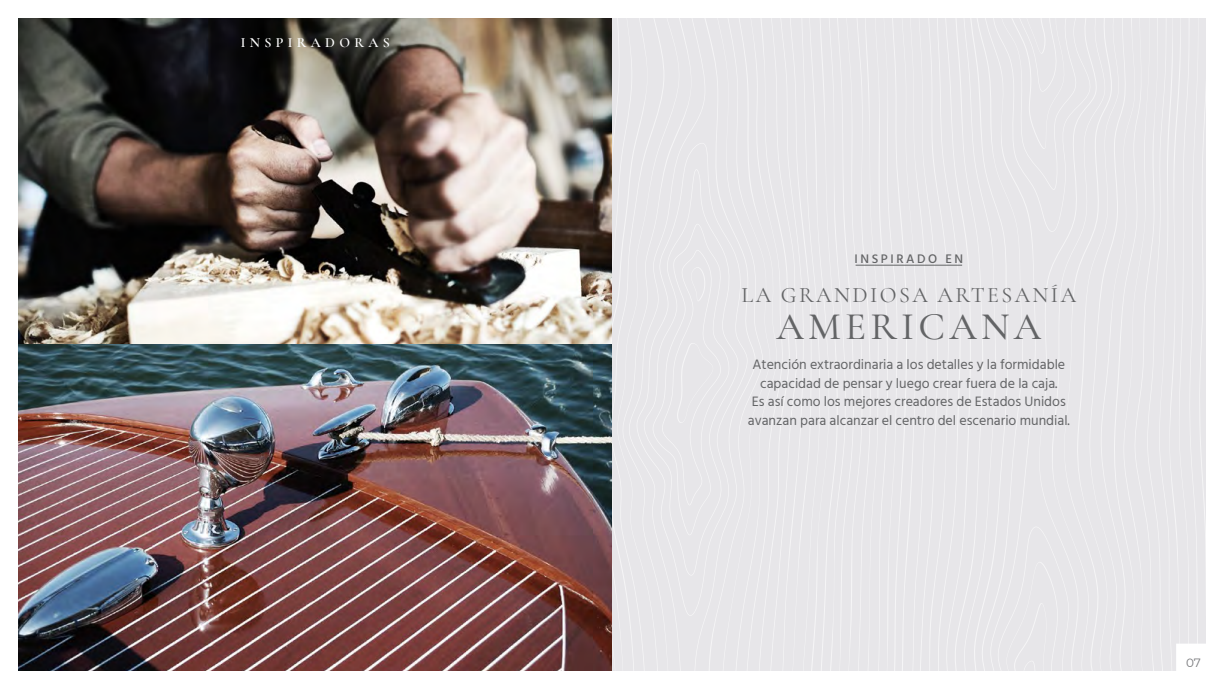
<style>
.page{position:relative;width:1224px;height:689px;background:#fff}
.page>*{position:absolute;margin:0;border:0;box-sizing:border-box;transform-origin:0 0}
.t1{font:500 39px "Cormorant Garamond";letter-spacing:.11em;color:#636466}
.t2{font:22px "Cormorant Garamond";letter-spacing:.11em;color:#636466}
.t3{font:14px/18.5px "Hind Siliguri";color:#636466;text-align:center}
.t4{font:600 14px "Cormorant Garamond";letter-spacing:.31em;color:#fff}
.t5{font:500 12.8px "Hind Siliguri";letter-spacing:.2em;color:#636466}
.t6{font:12px "Montserrat";color:#77787b}
</style>
<div class="page">
<img style="left:18px;top:18px;width:594px;height:653px">
<div style="left:612px;top:18px;width:594px;height:653px;background:#e7e6e9"></div>
<hr style="left:856px;top:265px;width:106px;height:1px;background:#636466">
<p class="t4" style="left:241px;top:34px;width:151px">INSPIRADORAS</p>
<p class="t5" style="left:855px;top:249px;width:110px">INSPIRADO EN</p>
<h2 class="t2" style="left:742px;top:281px;width:336px">LA GRANDIOSA ARTESANÍA</h2>
<h1 class="t1" style="left:776px;top:302px;width:267px">AMERICANA</h1>
<p class="t3" style="left:748px;top:356px;width:324px">Atención extraordinaria a los detalles y la formidable capacidad de pensar y luego crear fuera de la caja.<br>Es así como los mejores creadores de Estados Unidos avanzan para alcanzar el centro del escenario mundial.</p>
<p class="t6" style="left:1186px;top:654px;width:16px">07</p>
</div>
